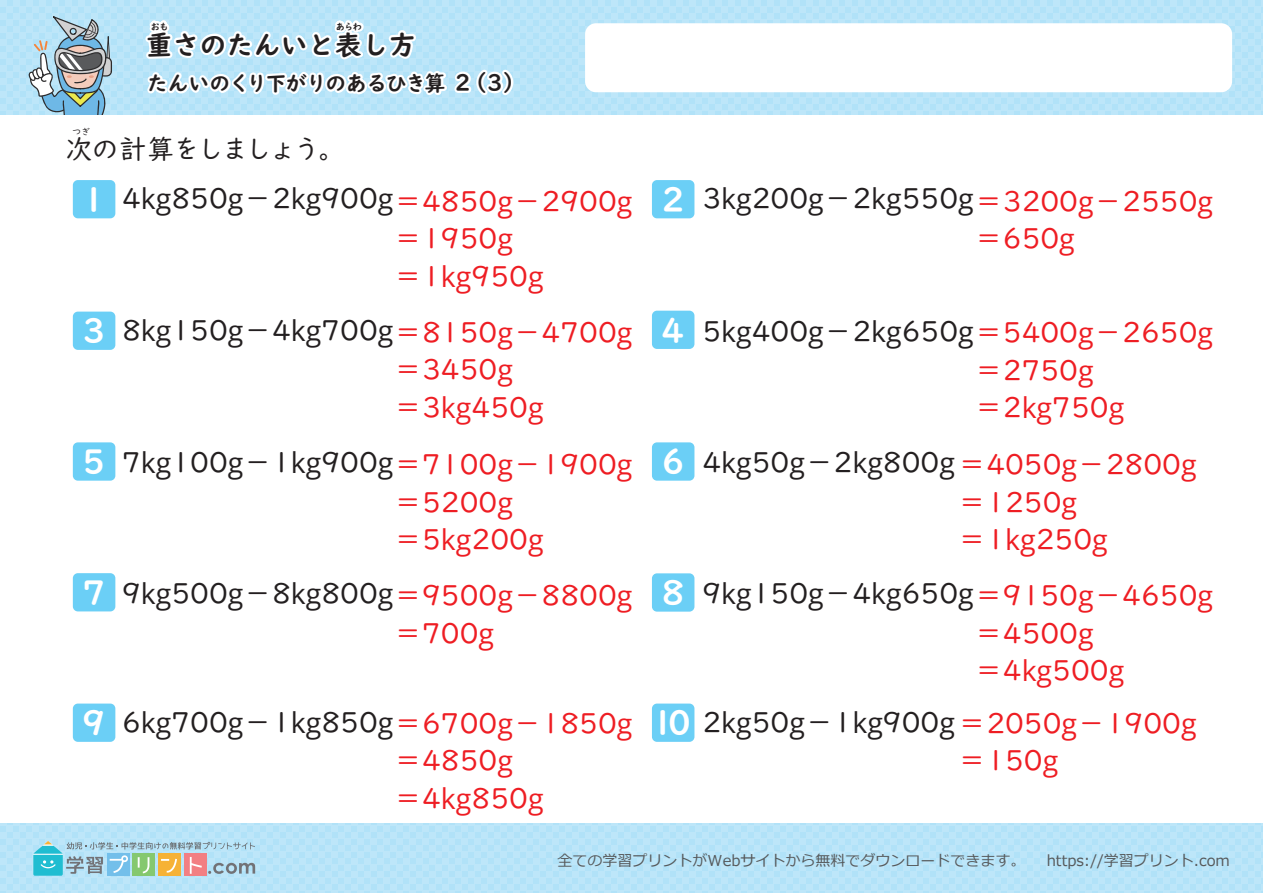
<style>
.page{position:relative;width:1263px;height:893px;background:#fff}
.page>*{position:absolute;margin:0;border:0;box-sizing:border-box;transform-origin:0 0}
.t1{font:33px "UD Digi Kyokasho NP B";color:#fff}
.t2{font:28.5px/37.5px "UD Digi Kyokasho NP R";color:#ee1d23}
.t3{font:28.5px "UD Digi Kyokasho NP R";color:#231f20}
.t4{font:27px "UD Digi Kyokasho NP R";letter-spacing:-.075em;color:#231f20}
.t5{font:27px "UD Digi Kyokasho NP B";color:#231f20}
.t6{font:22.5px "UD Digi Kyokasho NP B";color:#231f20}
.t7{font:21px "UD Digi Kyokasho NP B";letter-spacing:-.05em;color:#231f20}
.t8{font:15px "Meiryo";color:#56595b}
.t9{font:9px "UD Digi Kyokasho NP B";color:#231f20}
.t10{font:9px "UD Digi Kyokasho NP R";color:#231f20}
.s1{font-size:22.5px}
.s2{font-family:"Open Sans"}
.s3{color:#231f20}
.s4{font-family:"Open Sans";color:#231f20}
</style>
<div class="page">
<div style="left:0;top:0;width:1263px;height:114px;background:#bde6f9"></div>
<div style="left:0;top:823px;width:1263px;height:70px;background:#bde6f9"></div>
<div style="left:585px;top:23px;width:647px;height:69px;background:#fff;border-radius:11px"></div>
<svg style="left:33px;top:841px;width:222px;height:35px"></svg>
<svg style="left:28px;top:16px;width:84px;height:98px"></svg>
<div style="left:73px;top:180px;width:42px;height:38px;background:#6bcff6;border-radius:5px"></div>
<div style="left:73px;top:312px;width:42px;height:38px;background:#6bcff6;border-radius:5px"></div>
<div style="left:652px;top:180px;width:42px;height:38px;background:#6bcff6;border-radius:5px"></div>
<div style="left:652px;top:311px;width:42px;height:38px;background:#6bcff6;border-radius:5px"></div>
<div style="left:73px;top:442px;width:42px;height:39px;background:#6bcff6;border-radius:5px"></div>
<div style="left:73px;top:573px;width:42px;height:38px;background:#6bcff6;border-radius:5px"></div>
<div style="left:73px;top:704px;width:42px;height:38px;background:#6bcff6;border-radius:5px"></div>
<div style="left:652px;top:442px;width:42px;height:39px;background:#6bcff6;border-radius:5px"></div>
<div style="left:652px;top:573px;width:42px;height:39px;background:#6bcff6;border-radius:5px"></div>
<div style="left:652px;top:704px;width:42px;height:38px;background:#6bcff6;border-radius:5px"></div>
<svg style="left:143px;top:0;width:374px;height:115px"></svg>
<p class="t9" style="left:151px;top:21px;width:19px">おも</p>
<p class="t9" style="left:336px;top:21px;width:28px">あらわ</p>
<p class="t5" style="left:146px;top:29px;width:271px">重さのたんいと表し方</p>
<p class="t7" style="left:147px;top:71px;width:325px">たんいのくり下がりのあるひき算 <span class="s1">2</span></p>
<p class="t6" style="left:464px;top:69px;width:62px">（3）</p>
<p class="t10" style="left:72px;top:126px;width:19px">つぎ</p>
<p class="t4" style="left:65px;top:133px;width:282px">次の計算をしましょう。</p>
<p class="t1" style="left:82px;top:180px;width:25px">1</p>
<p class="t3" style="left:122px;top:183px;width:273px">4<span class="s2">kg</span>850<span class="s2">g</span>－2<span class="s2">kg</span>900<span class="s2">g</span></p>
<p class="t2" style="left:394px;top:182px;width:240px">＝4850<span class="s2">g</span>－2900<span class="s2">g</span>＝1950<span class="s2">g</span>＝1<span class="s2">kg</span>950<span class="s2">g</span></p>
<p class="t1" style="left:661px;top:180px;width:25px">2</p>
<p class="t3" style="left:702px;top:183px;width:273px">3<span class="s2">kg</span>200<span class="s2">g</span>－2<span class="s2">kg</span>550<span class="s2">g</span></p>
<p class="t2" style="left:974px;top:183px;width:240px">＝3200<span class="s2">g</span>－2550<span class="s2">g</span>＝650<span class="s2">g</span></p>
<p class="t1" style="left:82px;top:311px;width:25px">3</p>
<p class="t2" style="left:122px;top:314px;width:512px"><span class="s3">8</span><span class="s4">kg</span><span class="s3">150</span><span class="s4">g</span><span class="s3">－4</span><span class="s4">kg</span><span class="s3">700</span><span class="s4">g</span>＝8150<span class="s2">g</span>－4700<span class="s2">g</span></p>
<p class="t1" style="left:661px;top:311px;width:25px">4</p>
<p class="t2" style="left:702px;top:314px;width:512px"><span class="s3">5</span><span class="s4">kg</span><span class="s3">400</span><span class="s4">g</span><span class="s3">－2</span><span class="s4">kg</span><span class="s3">650</span><span class="s4">g</span>＝5400<span class="s2">g</span>－2650<span class="s2">g</span></p>
<p class="t2" style="left:394px;top:351px;width:151px">＝3450<span class="s2">g</span>＝3<span class="s2">kg</span>450<span class="s2">g</span></p>
<p class="t2" style="left:974px;top:351px;width:151px">＝2750<span class="s2">g</span>＝2<span class="s2">kg</span>750<span class="s2">g</span></p>
<p class="t1" style="left:82px;top:442px;width:25px">5</p>
<p class="t2" style="left:122px;top:446px;width:512px"><span class="s3">7</span><span class="s4">kg</span><span class="s3">100</span><span class="s4">g</span><span class="s3">－1</span><span class="s4">kg</span><span class="s3">900</span><span class="s4">g</span>＝7100<span class="s2">g</span>－1900<span class="s2">g</span></p>
<p class="t1" style="left:661px;top:442px;width:25px">6</p>
<p class="t2" style="left:702px;top:446px;width:496px"><span class="s3">4</span><span class="s4">kg</span><span class="s3">50</span><span class="s4">g</span><span class="s3">－2</span><span class="s4">kg</span><span class="s3">800</span><span class="s4">g</span>＝4050<span class="s2">g</span>－2800<span class="s2">g</span></p>
<p class="t1" style="left:82px;top:573px;width:25px">7</p>
<p class="t2" style="left:394px;top:483px;width:151px">＝5200<span class="s2">g</span>＝5<span class="s2">kg</span>200<span class="s2">g</span></p>
<p class="t2" style="left:394px;top:577px;width:240px">＝9500<span class="s2">g</span>－8800<span class="s2">g</span>＝700<span class="s2">g</span></p>
<p class="t3" style="left:122px;top:577px;width:273px">9<span class="s2">kg</span>500<span class="s2">g</span>－8<span class="s2">kg</span>800<span class="s2">g</span></p>
<p class="t1" style="left:661px;top:573px;width:25px">8</p>
<p class="t2" style="left:958px;top:483px;width:151px">＝1250<span class="s2">g</span>＝1<span class="s2">kg</span>250<span class="s2">g</span></p>
<p class="t2" style="left:974px;top:577px;width:240px">＝9150<span class="s2">g</span>－4650<span class="s2">g</span>＝4500<span class="s2">g</span>＝4<span class="s2">kg</span>500<span class="s2">g</span></p>
<p class="t3" style="left:702px;top:577px;width:273px">9<span class="s2">kg</span>150<span class="s2">g</span>－4<span class="s2">kg</span>650<span class="s2">g</span></p>
<p class="t1" style="left:82px;top:703px;width:25px">9</p>
<p class="t2" style="left:122px;top:705px;width:512px"><span class="s3">6</span><span class="s4">kg</span><span class="s3">700</span><span class="s4">g</span><span class="s3">－1</span><span class="s4">kg</span><span class="s3">850</span><span class="s4">g</span>＝6700<span class="s2">g</span>－1850<span class="s2">g</span></p>
<p class="t1" style="left:651px;top:703px;width:41px">10</p>
<p class="t2" style="left:702px;top:705px;width:496px"><span class="s3">2</span><span class="s4">kg</span><span class="s3">50</span><span class="s4">g</span><span class="s3">－1</span><span class="s4">kg</span><span class="s3">900</span><span class="s4">g</span>＝2050<span class="s2">g</span>－1900<span class="s2">g</span></p>
<p class="t2" style="left:394px;top:742px;width:151px">＝4850<span class="s2">g</span>＝4<span class="s2">kg</span>850<span class="s2">g</span></p>
<p class="t2" style="left:958px;top:742px;width:102px">＝150<span class="s2">g</span></p>
<p class="t8" style="left:558px;top:850px;width:469px">全ての学習プリントがWebサイトから無料でダウンロードできます。</p>
<p class="t8" style="left:1047px;top:850px;width:185px">https://学習プリント.com</p>
</div>
